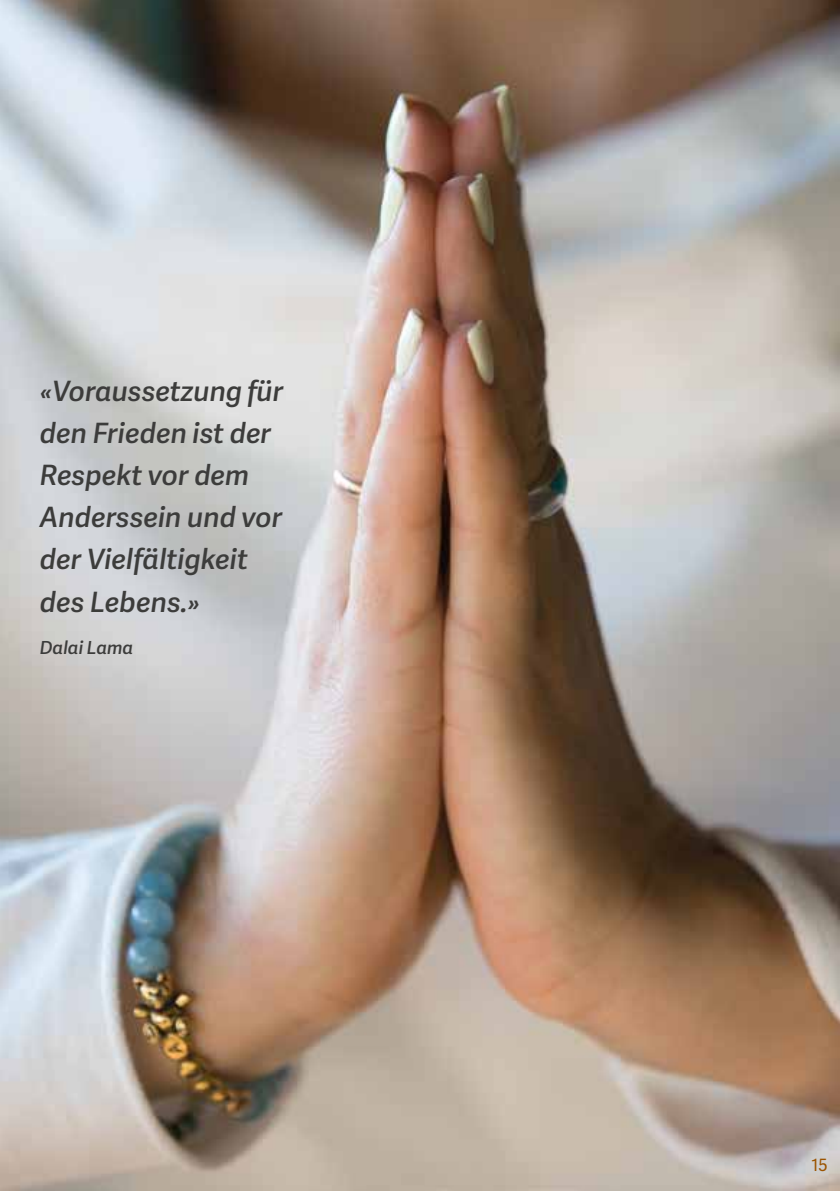
<style>
.page{position:relative;width:840px;height:1191px;background:#fff}
.page>*{position:absolute;margin:0;border:0;box-sizing:border-box;transform-origin:0 0}
.t1{font:italic 600 28px/42px "Adelle Sans";color:#3c3c3b}
.t2{font:italic 600 18px "Adelle Sans";color:#3c3c3b}
.t3{font:17px "Adelle Sans";color:#9b5400}
</style>
<div class="page">
<img style="left:0;top:0;width:839px;height:1190px">
<p class="t1" style="left:40px;top:369px;width:245px">«Voraussetzung für den Frieden ist der<br>Respekt vor dem<br>Anderssein und vor der Vielfältigkeit des Lebens.»</p>
<p class="t2" style="left:40px;top:634px;width:95px">Dalai Lama</p>
<p class="t3" style="left:811px;top:1153px;width:18px">15</p>
</div>
